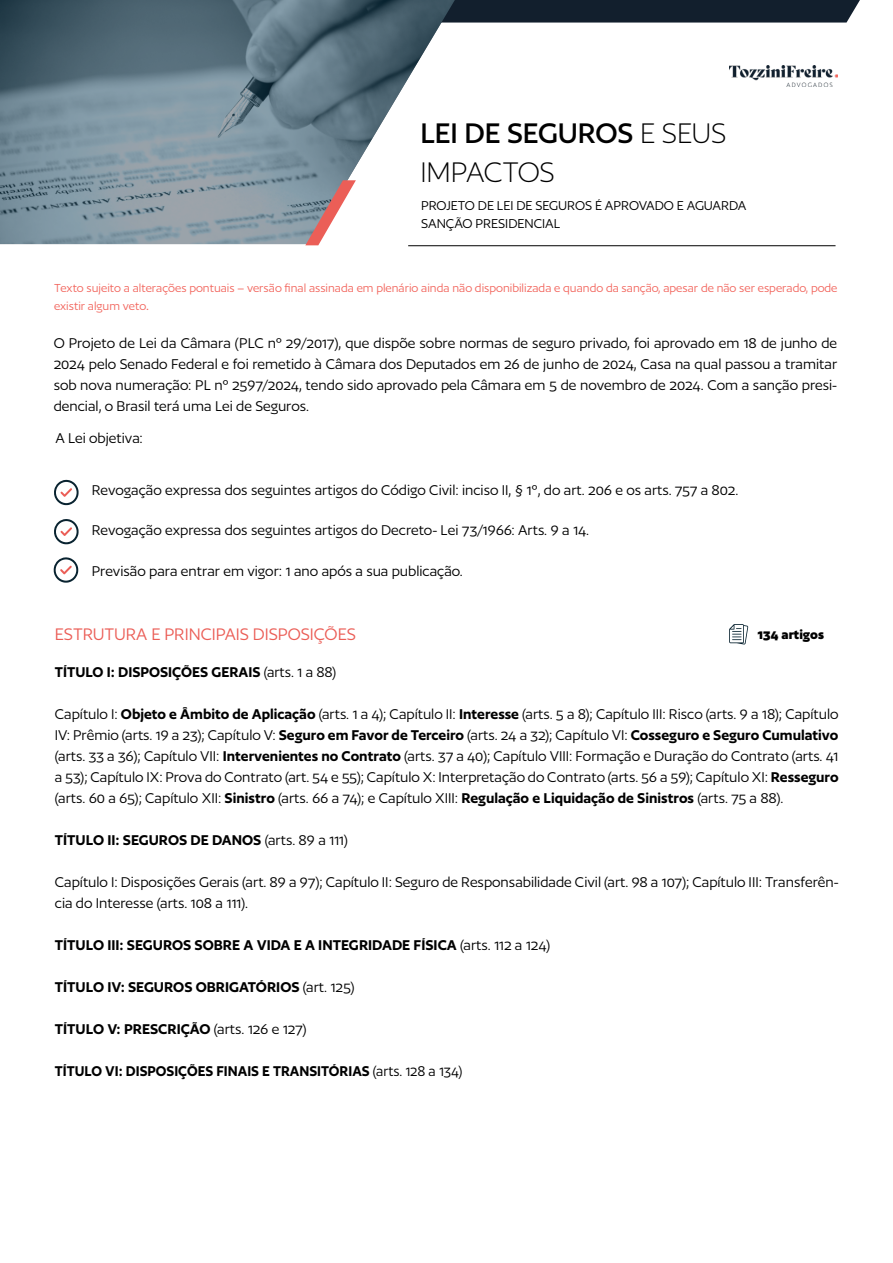
<style>
.page{position:relative;width:893px;height:1263px;background:#fff}
.page>*{position:absolute;margin:0;border:0;box-sizing:border-box;transform-origin:0 0}
.t1{font:300 33px/39.6px "Author";letter-spacing:-.01em;color:#000}
.t2{font:19.5px "Author";color:#eb5e57}
.t3{font:16.5px/21px "Author";color:#000;text-align:justify}
.t4{font:600 16.5px "Author";color:#000}
.t5{font:600 16.5px "Author";color:#000;scale:.96 1}
.t6{font:15px/18px "Author";color:#000}
.t7{font:700 15px "Author";color:#000}
.t8{font:13.5px/18px "Author";color:#f2665e}
.s1{font-weight:500}
.s2{font-size:16.5px}
.s3{font-weight:400}
.s4{font-weight:600}
</style>
<div class="page">
<div style="left:465px;top:0;width:395px;height:23px;background:#121f2d"></div>
<img style="left:0;top:0;width:456px;height:244px">
<svg style="left:305px;top:180px;width:51px;height:65px"></svg>
<img style="left:730px;top:66px;width:107px;height:21px">
<hr style="left:408px;top:245px;width:427px;height:1px;background:#000">
<svg style="left:54px;top:480px;width:25px;height:25px"></svg>
<svg style="left:54px;top:519px;width:25px;height:25px"></svg>
<svg style="left:53px;top:557px;width:25px;height:26px"></svg>
<svg style="left:729px;top:624px;width:19px;height:21px"></svg>
<h1 class="t1" style="left:420px;top:113px;width:307px"><span class="s1">LEI DE SEGUROS</span> E SEUS<br>IMPACTOS</h1>
<p class="t6" style="left:421px;top:197px;width:327px">PROJETO DE LEI DE SEGUROS É APROVADO E AGUARDA<br>SANÇÃO PRESIDENCIAL</p>
<p class="t8" style="left:54px;top:279px;width:785px">Texto sujeito a alterações pontuais – versão final assinada em plenário ainda não disponibilizada e quando da sanção, apesar de não ser esperado, pode existir algum veto<span class="s2">.</span></p>
<p class="t3" style="left:54px;top:332px;width:785px">O Projeto de Lei da Câmara (PLC nº 29/2017), que dispõe sobre normas de seguro privado, foi aprovado em 18 de junho de 2024 pelo Senado Federal e foi remetido à Câmara dos Deputados em 26 de junho de 2024, Casa na qual passou a tramitar sob nova numeração: PL nº 2597/2024, tendo sido aprovado pela Câmara em 5 de novembro de 2024. Com a sanção presi&shy;dencial, o Brasil terá uma Lei de Seguros.</p>
<p class="t3" style="left:55px;top:428px;width:89px">A Lei objetiva:</p>
<p class="t3" style="left:92px;top:480px;width:648px">Revogação expressa dos seguintes artigos do Código Civil: inciso II, § 1º, do art. 206 e os arts. 757 a 802.</p>
<p class="t3" style="left:92px;top:519px;width:499px">Revogação expressa dos seguintes artigos do Decreto- Lei 73/1966: Arts. 9 a 14.</p>
<p class="t3" style="left:92px;top:561px;width:372px">Previsão para entrar em vigor: 1 ano após a sua publicação.</p>
<p class="t2" style="left:55px;top:624px;width:302px">ESTRUTURA E PRINCIPAIS DISPOSIÇÕES</p>
<p class="t4" style="left:55px;top:663px;width:283px">TÍTULO I: DISPOSIÇÕES GERAIS <span class="s3">(arts. 1 a 88)</span></p>
<p class="t3" style="left:55px;top:703px;width:785px">Capítulo I: <span class="s4">Objeto e Âmbito de Aplicação</span> (arts. 1 a 4); Capítulo II: <span class="s4">Interesse</span> (arts. 5 a 8); Capítulo III: Risco (arts. 9 a 18); Capítulo IV: Prêmio (arts. 19 a 23); Capítulo V: <span class="s4">Seguro em Favor de Terceiro</span> (arts. 24 a 32); Capítulo VI: <span class="s4">Cosseguro e Seguro Cumulativo </span>(arts. 33 a 36); Capítulo VII: <span class="s4">Intervenientes no Contrato</span> (arts. 37 a 40); Capítulo VIII: Formação e Duração do Contrato (arts. 41 a 53); Capítulo IX: Prova do Contrato (art. 54 e 55); Capítulo X: Interpretação do Contrato (arts. 56 a 59); Capítulo XI: <span class="s4">Resseguro </span>(arts. 60 a 65); Capítulo XII: <span class="s4">Sinistro</span> (arts. 66 a 74); e Capítulo XIII: <span class="s4">Regulação e Liquidação de Sinistros</span> (arts. 75 a 88).</p>
<p class="t4" style="left:55px;top:831px;width:294px">TÍTULO II: SEGUROS DE DANOS <span class="s3">(arts. 89 a 111)</span></p>
<p class="t3" style="left:55px;top:871px;width:785px">Capítulo I: Disposições Gerais (art. 89 a 97); Capítulo II: Seguro de Responsabilidade Civil (art. 98 a 107); Capítulo III: Transferên&shy;cia do Interesse (arts. 108 a 111).</p>
<p class="t4" style="left:55px;top:936px;width:497px">TÍTULO III: SEGUROS SOBRE A VIDA E A INTEGRIDADE FÍSICA <span class="s3">(arts. 112 a 124)</span></p>
<p class="t4" style="left:55px;top:978px;width:301px">TÍTULO IV: SEGUROS OBRIGATÓRIOS <span class="s3">(art. 125)</span></p>
<p class="t4" style="left:55px;top:1020px;width:253px">TÍTULO V: PRESCRIÇÃO <span class="s3">(arts. 126 e 127)</span></p>
<p class="t5" style="left:55px;top:1062px;width:426px">TÍTULO VI: DISPOSIÇÕES FINAIS E TRANSITÓRIAS <span class="s3">(arts. 128 a 134)</span></p>
<p class="t7" style="left:757px;top:627px;width:68px">134 artigos</p>
</div>
